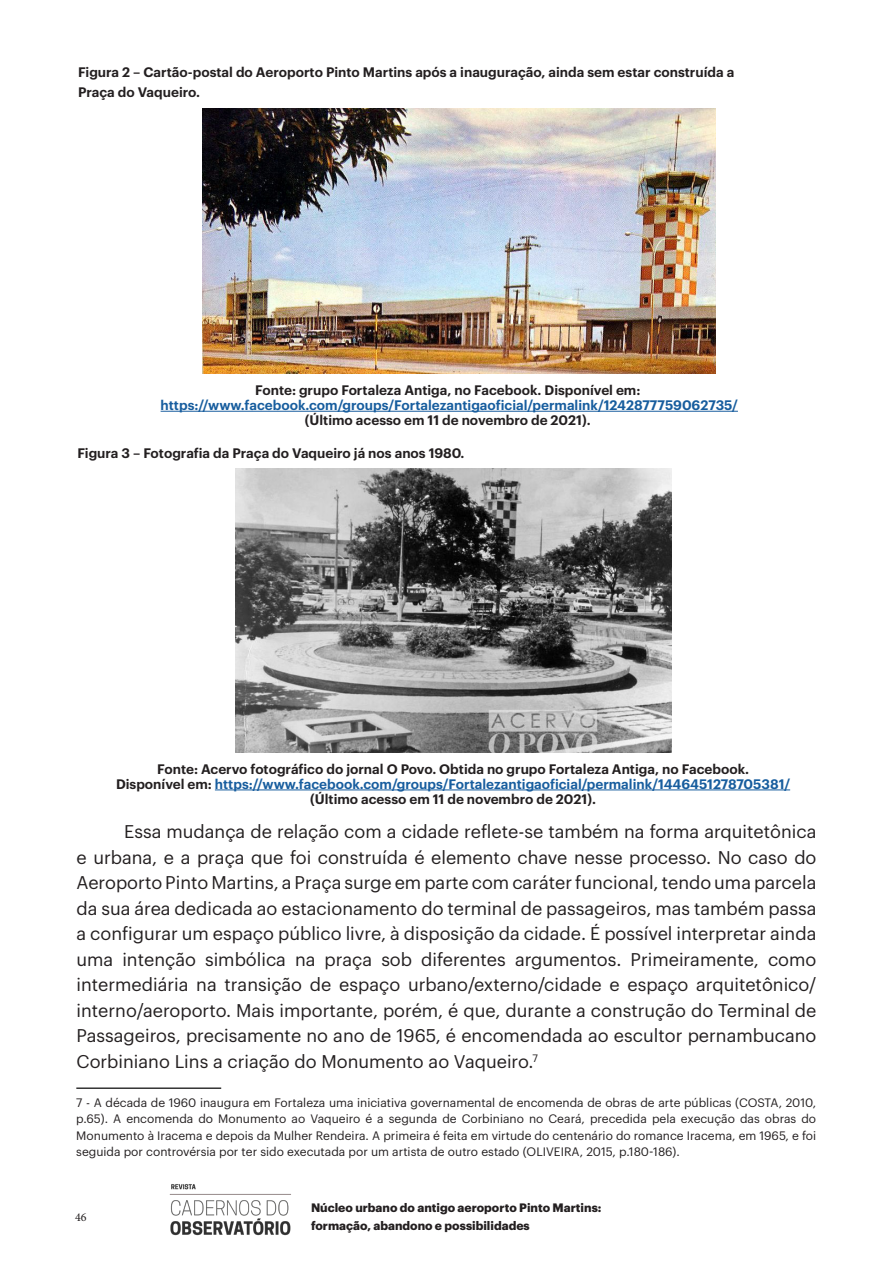
<style>
.page{position:relative;width:893px;height:1263px;background:#fff}
.page>*{position:absolute;margin:0;border:0;box-sizing:border-box;transform-origin:0 0}
.CORPO-TEXTO{font:18px/25.5px "Graphik";color:#231f20;text-align:justify}
.Fonte-Imagem{font:600 13.5px "Graphik";color:#231f20}
.Fonte-Imagem-2{font:600 13.5px "Graphik";color:#175d9e}
.Legenda-imagens{font:600 13.5px "Graphik";color:#231f20}
.RODAPE-NOTA{font:12px/16.5px "Graphik";color:#231f20;text-align:justify}
.t1{font:700 12px/18px "Graphik";color:#231f20}
.t2{font:12px "Minion Pro";color:#231f20}
.s1{color:#231f20}
</style>
<div class="page">
<img style="left:169px;top:1184px;width:122px;height:52px">
<img style="left:202px;top:108px;width:514px;height:265px">
<hr style="left:161px;top:411px;width:577px;height:1px;background:#175d9e">
<img style="left:235px;top:469px;width:436px;height:284px">
<hr style="left:215px;top:789px;width:575px;height:1px;background:#175d9e">
<hr style="left:76px;top:1087px;width:145px;height:2px;background:#000">
<p class="Legenda-imagens" style="left:78px;top:62px;width:658px">Figura 2 – Cartão-postal do Aeroporto Pinto Martins após a inauguração, ainda sem estar construída a</p>
<p class="Legenda-imagens" style="left:78px;top:81px;width:124px">Praça do Vaqueiro.</p>
<p class="Fonte-Imagem" style="left:255px;top:380px;width:387px">Fonte: grupo Fortaleza Antiga, no Facebook. Disponível em:</p>
<p class="Fonte-Imagem-2" style="left:161px;top:395px;width:579px">https://www.facebook.com/groups/Fortalezantigaoficial/permalink/1242877759062735/</p>
<p class="Fonte-Imagem" style="left:305px;top:410px;width:287px">(Último acesso em 11 de novembro de 2021).</p>
<p class="Legenda-imagens" style="left:77px;top:442px;width:389px">Figura 3 – Fotografia da Praça do Vaqueiro já nos anos 1980.</p>
<p class="Fonte-Imagem" style="left:157px;top:758px;width:593px">Fonte: Acervo fotográfico do jornal O Povo. Obtida no grupo Fortaleza Antiga, no Facebook.</p>
<p class="Fonte-Imagem-2" style="left:116px;top:773px;width:676px"><span class="s1">Disponível em:</span> https://www.facebook.com/groups/Fortalezantigaoficial/permalink/1446451278705381/</p>
<p class="Fonte-Imagem" style="left:310px;top:788px;width:287px">(Último acesso em 11 de novembro de 2021).</p>
<p class="CORPO-TEXTO" style="left:77px;top:817px;width:741px;text-indent:48px">Essa mudança de relação com a cidade reflete-se também na forma arquitetônica e urbana, e a praça que foi construída é elemento chave nesse processo. No caso do Aeroporto Pinto Martins, a Praça surge em parte com caráter funcional, tendo uma parcela da sua área dedicada ao estacionamento do terminal de passageiros, mas também passa a configurar um espaço público livre, à disposição da cidade. É possível interpretar ainda uma intenção simbólica na praça sob diferentes argumentos. Primeiramente, como intermediária na transição de espaço urbano/externo/cidade e espaço arquitetônico/ interno/aeroporto. Mais importante, porém, é que, durante a construção do Terminal de Passageiros, precisamente no ano de 1965, é encomendada ao escultor pernambucano Corbiniano Lins a criação do Monumento ao Vaqueiro.<sup>7</sup></p>
<p class="RODAPE-NOTA" style="left:76px;top:1093px;width:741px">7 - A década de 1960 inaugura em Fortaleza uma iniciativa governamental de encomenda de obras de arte públicas (COSTA, 2010, p.65). A encomenda do Monumento ao Vaqueiro é a segunda de Corbiniano no Ceará, precedida pela execução das obras do Monumento à Iracema e depois da Mulher Rendeira. A primeira é feita em virtude do centenário do romance Iracema, em 1965, e foi seguida por controvérsia por ter sido executada por um artista de outro estado (OLIVEIRA, 2015, p.180-186).</p>
<p class="t2" style="left:75px;top:1209px;width:13px">46</p>
<p class="t1" style="left:311px;top:1197px;width:292px">Núcleo urbano do antigo aeroporto Pinto Martins: formação, abandono e possibilidades</p>
</div>
